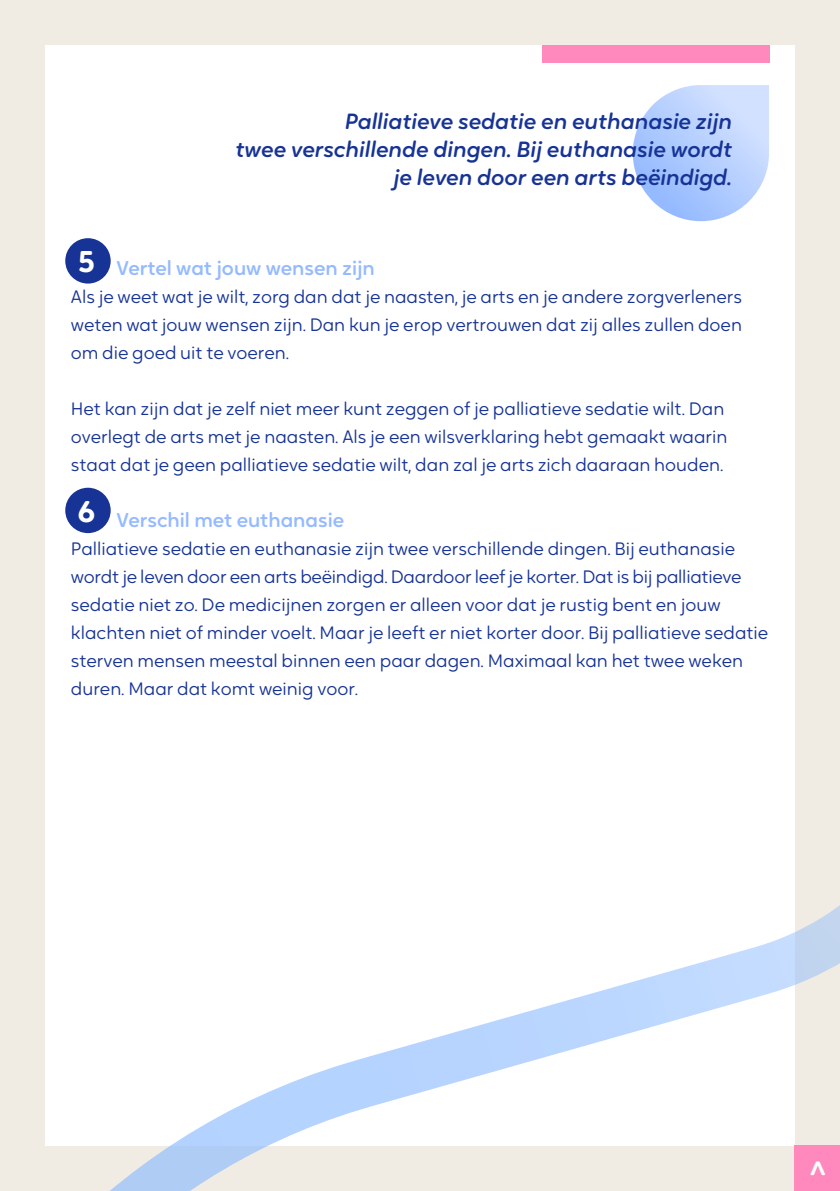
<style>
.page{position:relative;width:840px;height:1191px;background:#fff}
.page>*{position:absolute;margin:0;border:0;box-sizing:border-box;transform-origin:0 0}
.t1{font:600 30px "Oktah Round";color:#fff}
.t2{font:italic 500 22px/28px "Oktah Round";color:#173395;text-align:right}
.t3{font:500 20px "Oktah Round";color:#95baff}
.t4{font:18px/28px "Oktah Round";color:#173395}
</style>
<div class="page">
<div style="left:0;top:0;width:839px;height:1191px;background:#f1ece3"></div>
<div style="left:45px;top:45px;width:749px;height:1100px;background:#fff"></div>
<div style="left:541px;top:45px;width:227px;height:17px;background:#ff89bc"></div>
<svg style="left:45px;top:872px;width:794px;height:319px"></svg>
<div style="left:794px;top:1145px;width:45px;height:46px;background:#ff89bc"></div>
<svg style="left:632px;top:85px;width:136px;height:137px"></svg>
<div style="left:65px;top:238px;width:46px;height:45px;background:#173395;border-radius:50%"></div>
<div style="left:65px;top:488px;width:46px;height:45px;background:#173395;border-radius:50%"></div>
<p class="t2" style="left:235px;top:105px;width:498px">Palliatieve sedatie en euthanasie zijn<br>twee verschillende dingen. Bij euthanasie wordt je leven door een arts beëindigd.</p>
<h1 class="t1" style="left:78px;top:239px;width:18px">5</h1>
<p class="t3" style="left:116px;top:253px;width:260px">Vertel wat jouw wensen zijn</p>
<p class="t4" style="left:71px;top:282px;width:672px;text-align:justify">Als je weet wat je wilt, zorg dan dat je naasten, je arts en je andere zorgverleners weten wat jouw wensen zijn. Dan kun je erop vertrouwen dat zij alles zullen doen om die goed uit te voeren.</p>
<p class="t4" style="left:71px;top:394px;width:657px">Het kan zijn dat je zelf niet meer kunt zeggen of je palliatieve sedatie wilt. Dan overlegt de arts met je naasten. Als je een wilsverklaring hebt gemaakt waarin staat dat je geen palliatieve sedatie wilt, dan zal je arts zich daaraan houden.</p>
<p class="t3" style="left:116px;top:505px;width:229px">Verschil met euthanasie</p>
<p class="t4" style="left:71px;top:534px;width:698px">Palliatieve sedatie en euthanasie zijn twee verschillende dingen. Bij euthanasie wordt je leven door een arts beëindigd. Daardoor leef je korter. Dat is bij palliatieve sedatie niet zo. De medicijnen zorgen er alleen voor dat je rustig bent en jouw klachten niet of minder voelt. Maar je leeft er niet korter door. Bij palliatieve sedatie sterven mensen meestal binnen een paar dagen. Maximaal kan het twee weken duren. Maar dat komt weinig voor.</p>
<h1 class="t1" style="left:77px;top:488px;width:19px">6</h1>
<h1 class="t1" style="left:793px;top:1177px;width:19px;rotate:-90deg">&gt;</h1>
</div>
